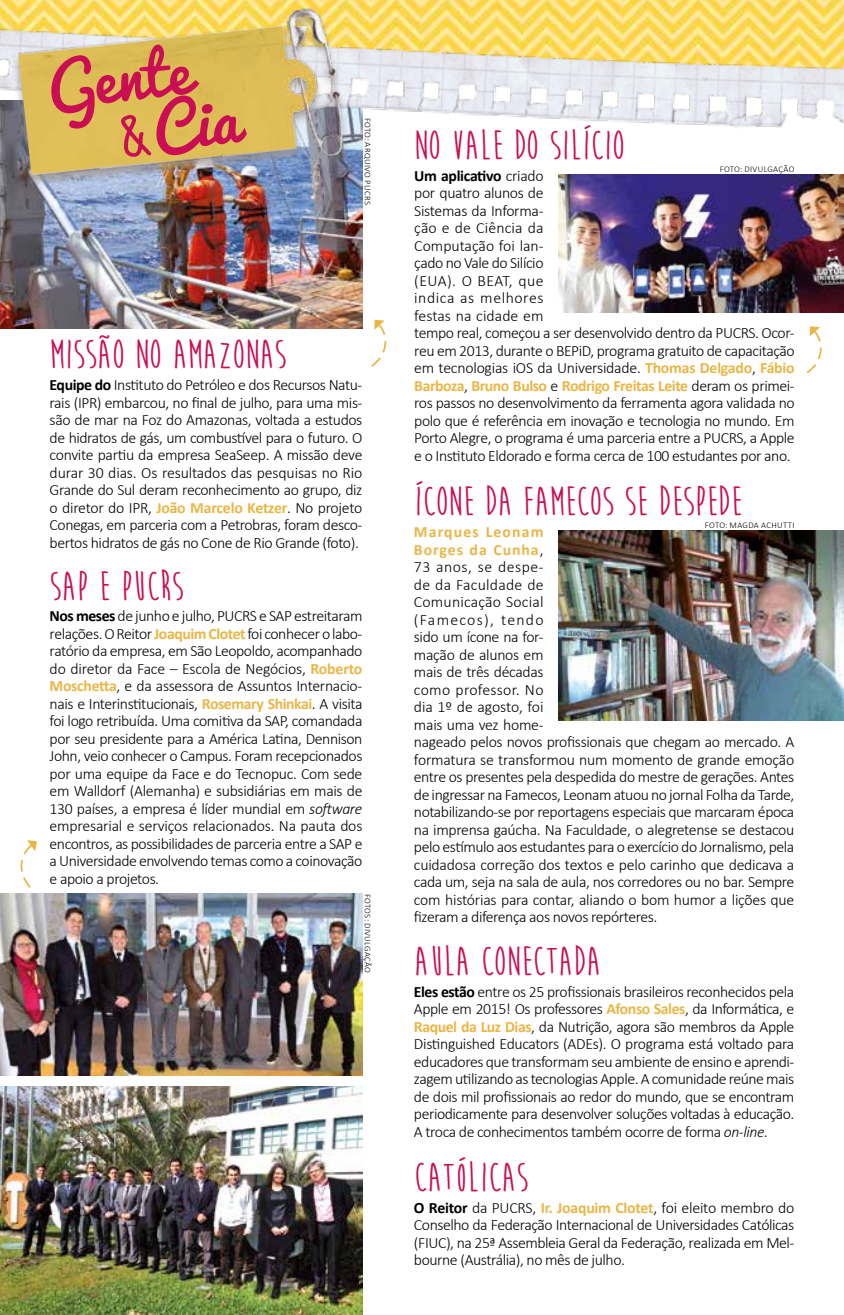
<style>
.page{position:relative;width:844px;height:1315px;background:#fff}
.page>*{position:absolute;margin:0;border:0;box-sizing:border-box;transform-origin:0 0}
.t1{font:60.2px/52.9px "Pacifico";color:#ca0e54}
.t2{font:700 42px "Moon Flower";color:#ca0e54}
.t3{font:300 15.75px/17.5px "Calibri";letter-spacing:-.03em;color:#000;text-align:justify}
.t4{font:300 8.75px "Calibri";letter-spacing:.04em;color:#000}
.s1{font-weight:700}
.s2{font-weight:700;color:#e9b646}
.s3{font-style:italic}
</style>
<div class="page">
<img style="left:0;top:164px;width:362px;height:165px">
<img style="left:0;top:0;width:843px;height:7px">
<img style="left:0;top:7px;width:843px;height:157px">
<img style="left:0;top:1086px;width:362px;height:229px">
<img style="left:0;top:894px;width:362px;height:181px">
<img style="left:558px;top:175px;width:285px;height:138px">
<svg style="left:807px;top:326px;width:15px;height:48px"></svg>
<svg style="left:371px;top:320px;width:16px;height:47px"></svg>
<svg style="left:20px;top:840px;width:17px;height:48px"></svg>
<img style="left:16px;top:0;width:334px;height:193px">
<img style="left:558px;top:531px;width:285px;height:190px">
<svg style="left:0;top:44px;width:626px;height:114px"></svg>
<h1 class="t1" style="left:145px;top:52px;width:87px;text-indent:-100px;rotate:-6deg">Gente<br>Cia</h1>
<h2 class="t2" style="left:50px;top:333px;width:238px">MISSÃO NO AMAZONAS</h2>
<p class="t4" style="left:373px;top:118px;width:89px;rotate:90deg">FOTO: ARQUIVO PUCRS</p>
<p class="t3" style="left:50px;top:376px;width:314px"><span class="s1">Equipe do</span> Instituto do Petróleo e dos Recursos Natu&shy;rais (IPR) embarcou, no final de julho, para uma mis&shy;são de mar na Foz do Amazonas, voltada a estudos de hidratos de gás, um combustível para o futuro. O convite partiu da empresa SeaSeep. A missão deve durar 30 dias. Os resultados das pesquisas no Rio Grande do Sul deram reconhecimento ao grupo, diz o diretor do IPR, <span class="s2">João Marcelo Ketzer</span>. No projeto Conegas, em parceria com a Petrobras, foram desco&shy;bertos hidratos de gás no Cone de Rio Grande (foto).</p>
<h2 class="t2" style="left:50px;top:564px;width:135px">SAP E PUCRS</h2>
<p class="t3" style="left:50px;top:607px;width:314px"><span class="s1">Nos meses</span> de junho e julho, PUCRS e SAP estreitaram relações. O Reitor <span class="s2">Joaquim Clotet</span> foi conhecer o labo&shy;ratório da empresa, em São Leopoldo, acompanhado do diretor da Face – Escola de Negócios, <span class="s2">Roberto Moschetta</span>, e da assessora de Assuntos Internacio&shy;nais e Interinstitucionais, <span class="s2">Rosemary Shinkai</span>. A visita foi logo retribuída. Uma comitiva da SAP, comandada por seu presidente para a América Latina, Dennison John, veio conhecer o Campus. Foram recepcionados por uma equipe da Face e do Tecnopuc. Com sede em Walldorf (Alemanha) e subsidiárias em mais de 130 países, a empresa é líder mundial em <span class="s3">software </span>empresarial e serviços relacionados. Na pauta dos encontros, as possibilidades de parceria entre a SAP e a Universidade envolvendo temas como a coinovação e apoio a projetos.</p>
<p class="t4" style="left:373px;top:894px;width:81px;rotate:90deg">FOTOS: DIVULGAÇÃO</p>
<h2 class="t2" style="left:414px;top:124px;width:212px">NO VALE DO SILÍCIO</h2>
<p class="t3" style="left:414px;top:167px;width:382px;text-align:left"><span class="s1">Um aplicativo</span> criado<br>por quatro alunos de<br>Sistemas da Informa-<br>ção e de Ciência da<br>Computação foi lan-<br>çado no Vale do Silício<br>(EUA). O BEAT, que<br>indica as melhores<br>festas na cidade em<br>tempo real, começou a ser desenvolvido dentro da PUCRS. Ocor&shy;reu em 2013, durante o BEPiD, programa gratuito de capacitação em tecnologias iOS da Universidade. <span class="s2">Thomas Delgado</span>, <span class="s2">Fábio Barboza</span>, <span class="s2">Bruno Bulso</span> e <span class="s2">Rodrigo Freitas Leite</span> deram os primei&shy;ros passos no desenvolvimento da ferramenta agora validada no polo que é referência em inovação e tecnologia no mundo. Em Porto Alegre, o programa é uma parceria entre a PUCRS, a Apple e o Instituto Eldorado e forma cerca de 100 estudantes por ano.</p>
<p class="t4" style="left:719px;top:164px;width:76px">FOTO: DIVULGAÇÃO</p>
<h2 class="t2" style="left:414px;top:479px;width:330px">ÍCONE DA FAMECOS SE DESPEDE</h2>
<p class="t3" style="left:414px;top:523px;width:382px;text-align:left"><span class="s2">Marques Leonam<br>Borges da Cunha</span>,<br>73 anos, se despe-<br>de da Faculdade de<br>Comunicação Social<br>(Famecos), tendo<br>sido um ícone na for-<br>mação de alunos em<br>mais de três décadas<br>como professor. No<br>dia 1º de agosto, foi<br>mais uma vez home-<br>nageado pelos novos profissionais que chegam ao mercado. A formatura se transformou num momento de grande emoção entre os presentes pela despedida do mestre de gerações. Antes de ingressar na Famecos, Leonam atuou no jornal Folha da Tarde, notabilizando-se por reportagens especiais que marcaram época na imprensa gaúcha. Na Faculdade, o alegretense se destacou pelo estímulo aos estudantes para o exercício do Jornalismo, pela cuidadosa correção dos textos e pelo carinho que dedicava a cada um, seja na sala de aula, nos corredores ou no bar. Sempre com histórias para contar, aliando o bom humor a lições que fizeram a diferença aos novos repórteres.</p>
<p class="t4" style="left:704px;top:520px;width:91px">FOTO: MAGDA ACHUTTI</p>
<h2 class="t2" style="left:414px;top:939px;width:189px">AULA CONECTADA</h2>
<p class="t3" style="left:414px;top:982px;width:382px"><span class="s1">Eles estão</span> entre os 25 profissionais brasileiros reconhecidos pela Apple em 2015! Os professores <span class="s2">Afonso Sales</span>, da Informática, e <span class="s2">Raquel da Luz Dias</span>, da Nutrição, agora são membros da Apple Distinguished Educators (ADEs). O programa está voltado para educadores que transformam seu ambiente de ensino e aprendi&shy;zagem utilizando as tecnologias Apple. A comunidade reúne mais de dois mil profissionais ao redor do mundo, que se encontram periodicamente para desenvolver soluções voltadas à educação.<br>A troca de conhecimentos também ocorre de forma <span class="s3">on-line</span>.</p>
<h2 class="t2" style="left:414px;top:1155px;width:116px">CATÓLICAS</h2>
<p class="t3" style="left:414px;top:1198px;width:382px"><span class="s1">O Reitor</span> da PUCRS, <span class="s2">Ir. Joaquim Clotet</span>, foi eleito membro do Conselho da Federação Internacional de Universidades Católicas (FIUC), na 25ª Assembleia Geral da Federação, realizada em Mel&shy;bourne (Austrália), no mês de julho.</p>
</div>
